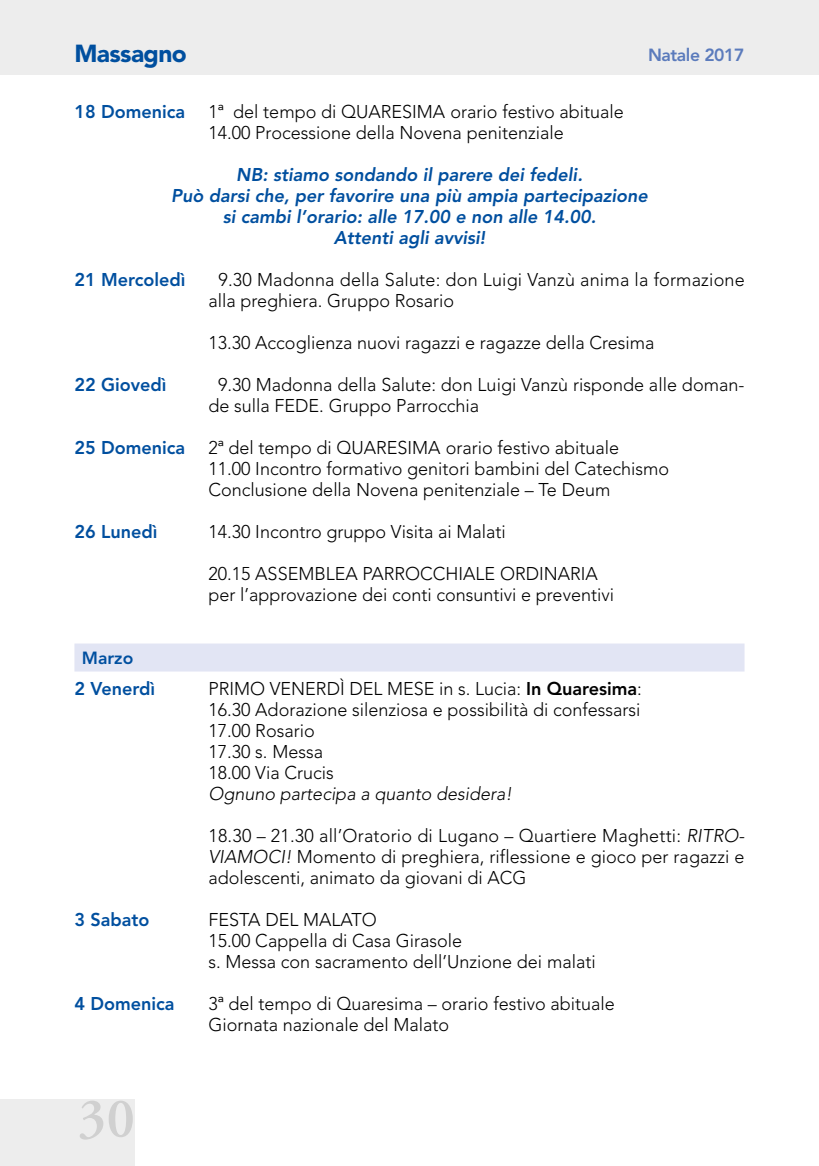
<style>
.page{position:relative;width:819px;height:1166px;background:#fff}
.page>*{position:absolute;margin:0;border:0;box-sizing:border-box;transform-origin:0 0}
.t1{font:600 56px "Adobe Garamond";color:#d0d0d0}
.t2{font:900 24.5px "Avenir";letter-spacing:-.025em;color:#004f9f}
.t3{font:300 18.38px/21px "Avenir";color:#000}
.t4{font:italic 800 18.38px/21px "Avenir";color:#004f9f;text-align:center}
.t5{font:800 18.38px "Avenir";color:#004f9f}
.t6{font:italic 300 18.38px "Avenir";color:#000}
.t7{font:800 17.5px "Avenir";letter-spacing:-.025em;color:#5b7bbc}
.t8{font:800 17.5px "Avenir";color:#004f9f}
.s1{font-weight:800}
.s2{font-style:italic}
</style>
<div class="page">
<div style="left:0;top:1099px;width:134px;height:67px;background:#ededed"></div>
<div style="left:0;top:0;width:819px;height:74px;background:#ededed"></div>
<div style="left:74px;top:643px;width:670px;height:28px;background:#e2e5f4"></div>
<h2 class="t2" style="left:74px;top:38px;width:114px">Massagno</h2>
<p class="t7" style="left:648px;top:45px;width:98px">Natale 2017</p>
<p class="t5" style="left:74px;top:101px;width:112px">18 Domenica</p>
<p class="t3" style="left:208px;top:101px;width:417px">1ª del tempo di QUARESIMA orario festivo abituale<br>14.00 Processione della Novena penitenziale</p>
<p class="t4" style="left:171px;top:164px;width:478px">NB: stiamo sondando il parere dei fedeli.<br>Può darsi che, per favorire una più ampia partecipazione si cambi l’orario: alle 17.00 e non alle 14.00.<br>Attenti agli avvisi!</p>
<p class="t5" style="left:74px;top:269px;width:113px">21 Mercoledì</p>
<p class="t3" style="left:208px;top:269px;width:537px;text-indent:10px">9.30 Madonna della Salute: don Luigi Vanzù anima la formazione alla preghiera. Gruppo Rosario</p>
<p class="t3" style="left:208px;top:332px;width:447px">13.30 Accoglienza nuovi ragazzi e ragazze della Cresima</p>
<p class="t5" style="left:74px;top:374px;width:94px">22 Giovedì</p>
<p class="t3" style="left:208px;top:374px;width:537px;text-indent:10px">9.30 Madonna della Salute: don Luigi Vanzù risponde alle doman&shy;de sulla FEDE. Gruppo Parrocchia</p>
<p class="t5" style="left:74px;top:437px;width:112px">25 Domenica</p>
<p class="t3" style="left:208px;top:437px;width:462px">2ª del tempo di QUARESIMA orario festivo abituale<br>11.00 Incontro formativo genitori bambini del Catechismo<br>Conclusione della Novena penitenziale – Te Deum</p>
<p class="t5" style="left:74px;top:521px;width:85px">26 Lunedì</p>
<p class="t3" style="left:208px;top:521px;width:299px">14.30 Incontro gruppo Visita ai Malati</p>
<p class="t3" style="left:208px;top:563px;width:407px">20.15 ASSEMBLEA PARROCCHIALE ORDINARIA per l’approvazione dei conti consuntivi e preventivi</p>
<p class="t8" style="left:82px;top:648px;width:53px">Marzo</p>
<p class="t5" style="left:74px;top:678px;width:82px">2 Venerdì</p>
<p class="t3" style="left:208px;top:678px;width:435px">PRIMO VENERDÌ DEL MESE in s. Lucia: <span class="s1">In Quaresima</span>:<br>16.30 Adorazione silenziosa e possibilità di confessarsi<br>17.00 Rosario<br>17.30 s. Messa<br>18.00 Via Crucis</p>
<p class="t6" style="left:208px;top:783px;width:305px">Ognuno partecipa a quanto desidera!</p>
<p class="t3" style="left:208px;top:825px;width:537px;text-align:justify">18.30 – 21.30 all’Oratorio di Lugano – Quartiere Maghetti: <span class="s2">RITRO-VIAMOCI!</span> Momento di preghiera, riflessione e gioco per ragazzi e adolescenti, animato da giovani di ACG</p>
<p class="t5" style="left:74px;top:909px;width:77px">3 Sabato</p>
<p class="t3" style="left:208px;top:909px;width:388px">FESTA DEL MALATO<br>15.00 Cappella di Casa Girasole<br>s. Messa con sacramento dell’Unzione dei malati</p>
<p class="t5" style="left:74px;top:993px;width:102px">4 Domenica</p>
<p class="t3" style="left:208px;top:993px;width:408px">3ª del tempo di Quaresima – orario festivo abituale<br>Giornata nazionale del Malato</p>
<h1 class="t1" style="left:78px;top:1088px;width:59px">30</h1>
</div>
